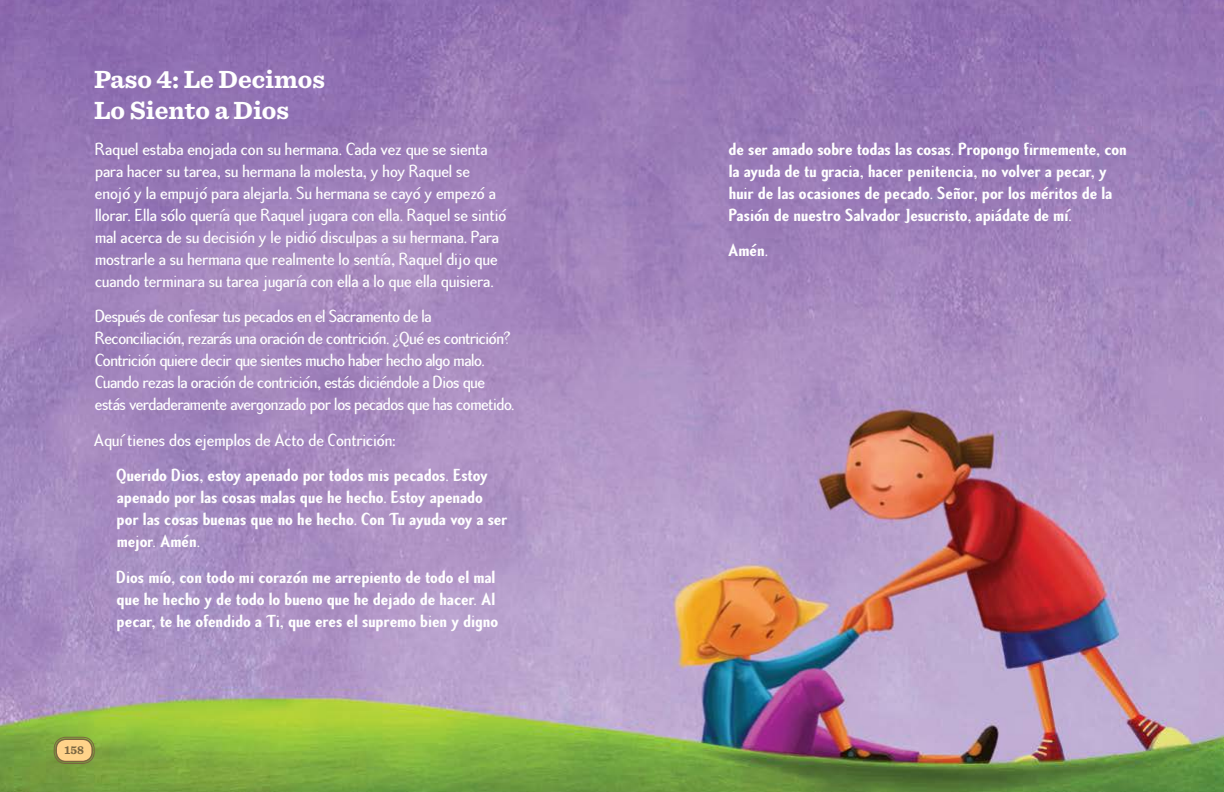
<style>
.page{position:relative;width:1224px;height:792px;background:#fff}
.page>*{position:absolute;margin:0;border:0;box-sizing:border-box;transform-origin:0 0}
.t1{font:700 26px/31.2px "Sentinel";color:#fff}
.t2{font:18px/22px "Tema Cantante Sans";letter-spacing:-.01em;color:#fff}
.t3{font:700 18px/22px "Tema Cantante Sans";color:#fff}
.t4{font:700 12px "Sentinel";color:#7a6641}
</style>
<div class="page">
<img style="left:0;top:0;width:1224px;height:792px">
<div style="left:56px;top:739px;width:36px;height:23px;background:#ffd38a;border-radius:10px"></div>
<div style="left:54px;top:737px;width:40px;height:27px;border:1px solid #7a6641;border-radius:12px"></div>
<div style="left:55px;top:738px;width:38px;height:24px;border:2px solid #7a6641;border-radius:10px"></div>
<h1 class="t1" style="left:94px;top:63px;width:233px">Paso 4: Le Decimos<br>Lo Siento a Dios</h1>
<p class="t2" style="left:95px;top:138px;width:413px">Raquel estaba enojada con su hermana. Cada vez que se sienta para hacer su tarea, su hermana la molesta, y hoy Raquel se enojó y la empujó para alejarla. Su hermana se cayó y empezó a llorar. Ella sólo quería que Raquel jugara con ella. Raquel se sintió mal acerca de su decisión y le pidió disculpas a su hermana. Para mostrarle a su hermana que realmente lo sentía, Raquel dijo que cuando terminara su tarea jugaría con ella a lo que ella quisiera.</p>
<p class="t2" style="left:95px;top:305px;width:421px">Después de confesar tus pecados en el Sacramento de la Reconciliación, rezarás una oración de contrición. ¿Qué es contrición?<br>Contrición quiere decir que sientes mucho haber hecho algo malo.<br>Cuando rezas la oración de contrición, estás diciéndole a Dios que estás verdaderamente avergonzado por los pecados que has cometido.</p>
<p class="t2" style="left:94px;top:428px;width:303px">Aquí tienes dos ejemplos de Acto de Contrición:</p>
<p class="t3" style="left:116px;top:464px;width:393px">Querido Dios, estoy apenado por todos mis pecados. Estoy apenado por las cosas malas que he hecho. Estoy apenado por las cosas buenas que no he hecho. Con Tu ayuda voy a ser mejor. Amén.</p>
<p class="t3" style="left:116px;top:565px;width:384px">Dios mío, con todo mi corazón me arrepiento de todo el mal que he hecho y de todo lo bueno que he dejado de hacer. Al pecar, te he ofendido a Ti, que eres el supremo bien y digno</p>
<p class="t4" style="left:64px;top:741px;width:21px">158</p>
<p class="t3" style="left:729px;top:137px;width:400px">de ser amado sobre todas las cosas. Propongo firmemente, con la ayuda de tu gracia, hacer penitencia, no volver a pecar, y huir de las ocasiones de pecado. Señor, por los méritos de la Pasión de nuestro Salvador Jesucristo, apiádate de mí.</p>
<p class="t3" style="left:728px;top:239px;width:42px">Amén.</p>
</div>
